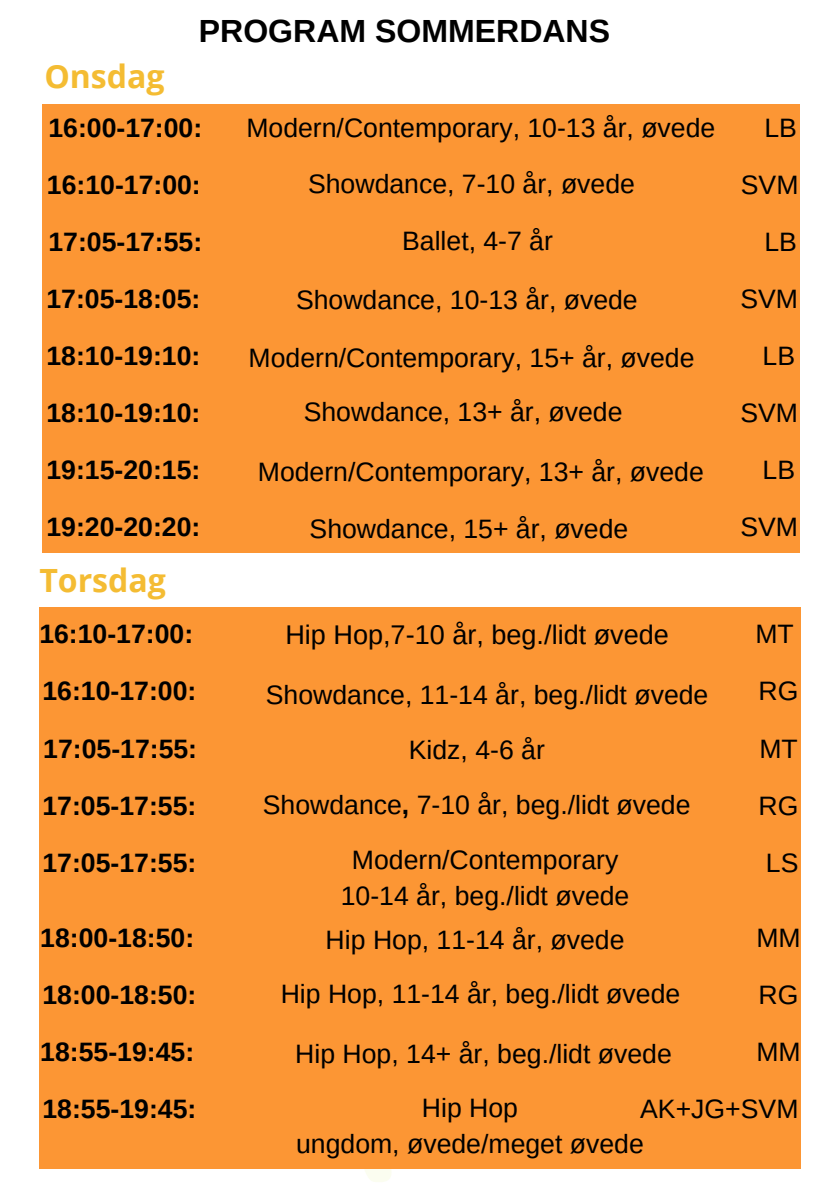
<style>
.page{position:relative;width:839px;height:1191px;background:#fff}
.page>*{position:absolute;margin:0;border:0;box-sizing:border-box;transform-origin:0 0}
.t1{font:700 32px "Arimo";color:#000}
.t2{font:700 32px "Open Sans";color:#f4bc33}
.t3{font:27px "Arimo";color:#000}
.t4{font:26.6px "Arimo";color:#000}
.t5{font:700 26.6px "Arimo";color:#000}
.s1{font-weight:700}
</style>
<div class="page">
<svg style="left:365px;top:1169px;width:26px;height:13px"></svg>
<div style="left:39px;top:607px;width:761px;height:562px;background:#fc9634"></div>
<div style="left:42px;top:105px;width:757px;height:448px;background:#fc9634"></div>
<p class="t2" style="left:44px;top:54px;width:122px">Onsdag</p>
<p class="t1" style="left:199px;top:13px;width:413px">PROGRAM SOMMERDANS</p>
<p class="t4" style="left:246px;top:113px;width:470px">Modern/Contemporary, 10-13 år, øvede</p>
<p class="t5" style="left:48px;top:113px;width:155px">16:00-17:00:</p>
<p class="t4" style="left:764px;top:113px;width:34px">LB</p>
<p class="t5" style="left:47px;top:170px;width:155px">16:10-17:00:</p>
<p class="t4" style="left:740px;top:170px;width:59px">SVM</p>
<p class="t5" style="left:48px;top:227px;width:155px">17:05-17:55:</p>
<p class="t4" style="left:764px;top:227px;width:34px">LB</p>
<p class="t5" style="left:46px;top:284px;width:155px">17:05-18:05:</p>
<p class="t4" style="left:740px;top:284px;width:59px">SVM</p>
<p class="t5" style="left:46px;top:341px;width:155px">18:10-19:10:</p>
<p class="t4" style="left:762px;top:341px;width:34px">LB</p>
<p class="t5" style="left:46px;top:398px;width:155px">18:10-19:10:</p>
<p class="t4" style="left:740px;top:398px;width:59px">SVM</p>
<p class="t5" style="left:46px;top:455px;width:155px">19:15-20:15:</p>
<p class="t4" style="left:762px;top:455px;width:34px">LB</p>
<p class="t5" style="left:46px;top:512px;width:155px">19:20-20:20:</p>
<p class="t4" style="left:740px;top:512px;width:59px">SVM</p>
<p class="t4" style="left:308px;top:169px;width:328px">Showdance, 7-10 år, øvede</p>
<p class="t4" style="left:402px;top:226px;width:152px">Ballet, 4-7 år</p>
<p class="t4" style="left:296px;top:285px;width:343px">Showdance, 10-13 år, øvede</p>
<p class="t4" style="left:248px;top:343px;width:447px">Modern/Contemporary, 15+ år, øvede</p>
<p class="t4" style="left:304px;top:397px;width:320px">Showdance, 13+ år, øvede</p>
<p class="t4" style="left:258px;top:457px;width:447px">Modern/Contemporary, 13+ år, øvede</p>
<p class="t4" style="left:309px;top:514px;width:320px">Showdance, 15+ år, øvede</p>
<p class="t2" style="left:39px;top:558px;width:128px">Torsdag</p>
<p class="t3" style="left:285px;top:620px;width:385px">Hip Hop,7-10 år, beg./lidt øvede</p>
<p class="t4" style="left:266px;top:680px;width:444px">Showdance, 11-14 år, beg./lidt øvede</p>
<p class="t4" style="left:409px;top:735px;width:138px">Kidz, 4-6 år</p>
<p class="t5" style="left:39px;top:619px;width:155px">16:10-17:00:</p>
<p class="t4" style="left:755px;top:619px;width:40px">MT</p>
<p class="t5" style="left:42px;top:676px;width:155px">16:10-17:00:</p>
<p class="t4" style="left:758px;top:676px;width:41px">RG</p>
<p class="t5" style="left:43px;top:733px;width:155px">17:05-17:55:</p>
<p class="t4" style="left:759px;top:733px;width:40px">MT</p>
<p class="t5" style="left:42px;top:791px;width:155px">17:05-17:55:</p>
<p class="t4" style="left:758px;top:791px;width:41px">RG</p>
<p class="t5" style="left:42px;top:848px;width:155px">17:05-17:55:</p>
<p class="t4" style="left:766px;top:848px;width:34px">LS</p>
<p class="t4" style="left:263px;top:790px;width:429px">Showdance<span class="s1">,</span> 7-10 år, beg./lidt øvede</p>
<p class="t4" style="left:352px;top:845px;width:268px">Modern/Contemporary</p>
<p class="t4" style="left:341px;top:881px;width:290px">10-14 år, beg./lidt øvede</p>
<p class="t4" style="left:325px;top:925px;width:300px">Hip Hop, 11-14 år, øvede</p>
<p class="t5" style="left:40px;top:923px;width:155px">18:00-18:50:</p>
<p class="t4" style="left:756px;top:923px;width:46px">MM</p>
<p class="t5" style="left:42px;top:980px;width:155px">18:00-18:50:</p>
<p class="t4" style="left:758px;top:980px;width:41px">RG</p>
<p class="t5" style="left:40px;top:1037px;width:155px">18:55-19:45:</p>
<p class="t4" style="left:756px;top:1037px;width:46px">MM</p>
<p class="t5" style="left:42px;top:1094px;width:155px">18:55-19:45:</p>
<p class="t4" style="left:640px;top:1094px;width:160px">AK+JG+SVM</p>
<p class="t4" style="left:281px;top:979px;width:401px">Hip Hop, 11-14 år, beg./lidt øvede</p>
<p class="t4" style="left:295px;top:1039px;width:378px">Hip Hop, 14+ år, beg./lidt øvede</p>
<p class="t4" style="left:422px;top:1093px;width:98px">Hip Hop</p>
<p class="t4" style="left:296px;top:1129px;width:349px">ungdom, øvede/meget øvede</p>
</div>
